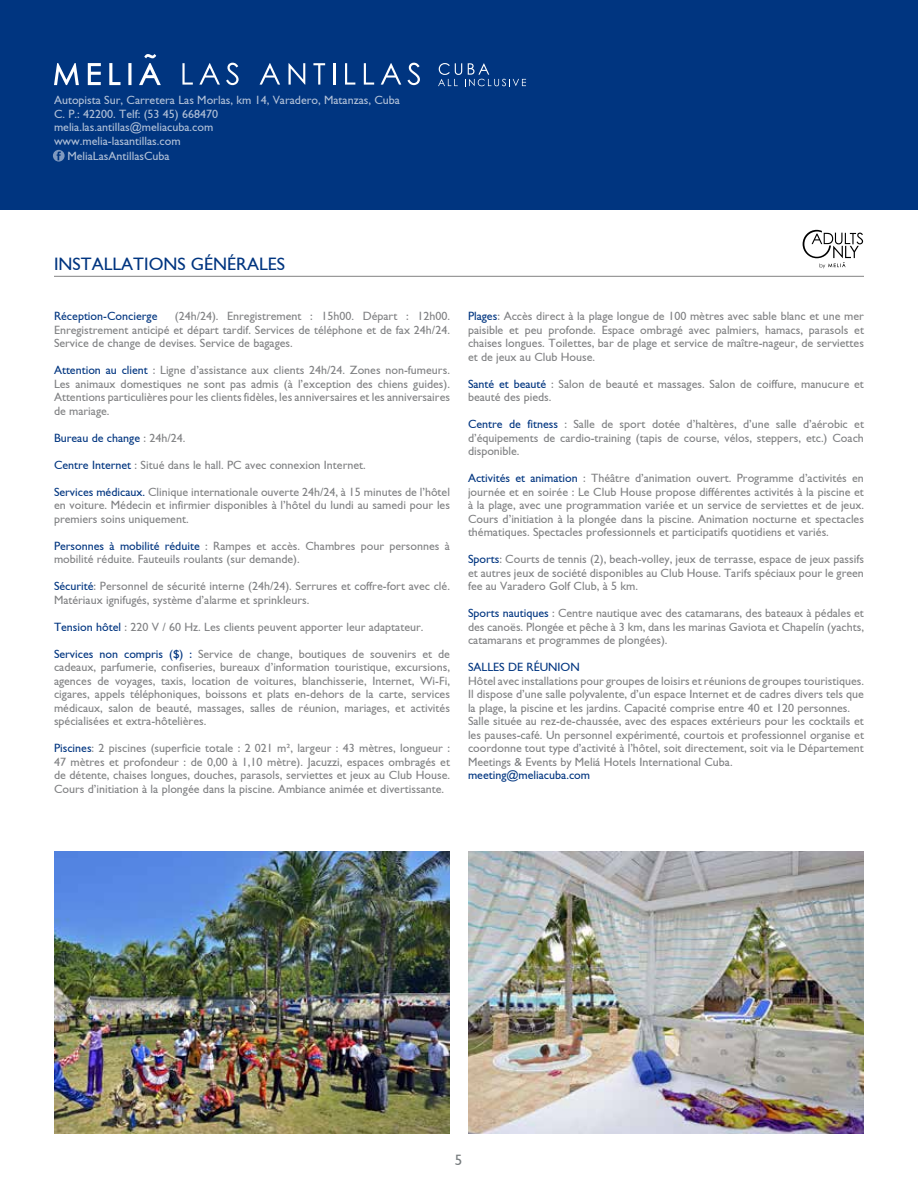
<style>
.page{position:relative;width:918px;height:1188px;background:#fff}
.page>*{position:absolute;margin:0;border:0;box-sizing:border-box;transform-origin:0 0}
.t1{font:18px "Gill Sans";color:#003580}
.t2{font:15px "Gill Sans";color:#767b7d}
.t3{font:12px/13.5px "Gill Sans";color:#808183;text-align:justify}
.t4{font:12px/13.5px "Gill Sans";color:#fff}
.t5{font:12px "Gill Sans";color:#003580}
.s1{color:#003580}
.s2{color:#808183}
</style>
<div class="page">
<div style="left:0;top:0;width:918px;height:210px;background:#003580"></div>
<svg style="left:182px;top:63px;width:11px;height:22px"></svg>
<svg style="left:199px;top:63px;width:21px;height:22px"></svg>
<svg style="left:226px;top:63px;width:13px;height:22px"></svg>
<svg style="left:260px;top:63px;width:20px;height:22px"></svg>
<svg style="left:289px;top:63px;width:16px;height:22px"></svg>
<svg style="left:313px;top:63px;width:12px;height:22px"></svg>
<hr style="left:333px;top:63px;width:2px;height:22px;background:#fff">
<svg style="left:345px;top:63px;width:10px;height:22px"></svg>
<svg style="left:364px;top:63px;width:10px;height:22px"></svg>
<svg style="left:381px;top:63px;width:20px;height:22px"></svg>
<svg style="left:407px;top:63px;width:13px;height:22px"></svg>
<svg style="left:54px;top:54px;width:107px;height:31px"></svg>
<svg style="left:438px;top:63px;width:88px;height:23px"></svg>
<svg style="left:53px;top:150px;width:12px;height:12px"></svg>
<img style="left:54px;top:851px;width:396px;height:283px">
<img style="left:468px;top:851px;width:396px;height:283px">
<hr style="left:54px;top:276px;width:810px;height:1px;background:#000">
<svg style="left:803px;top:230px;width:60px;height:38px"></svg>
<p class="t4" style="left:54px;top:93px;width:348px">Autopista Sur, Carretera Las Morlas, km 14, Varadero, Matanzas, Cuba C. P.: 42200. Telf: (53 45) 668470<br>melia.las.antillas@meliacuba.com<br>www.melia-lasantillas.com</p>
<p class="t4" style="left:67px;top:149px;width:104px">MeliaLasAntillasCuba</p>
<h1 class="t1" style="left:54px;top:254px;width:233px">INSTALLATIONS GÉNÉRALES</h1>
<p class="t3" style="left:54px;top:309px;width:397px;text-indent:121px">(24h/24). Enregistrement : 15h00. Départ : 12h00.<br>Enregistrement anticipé et départ tardif. Services de téléphone et de fax 24h/24.<br>Service de change de devises. Service de bagages.</p>
<p class="t3" style="left:54px;top:363px;width:398px"><span class="s1">Attention au client</span> : Ligne d’assistance aux clients 24h/24. Zones non-fumeurs.<br>Les animaux domestiques ne sont pas admis (à l’exception des chiens guides).<br>Attentions particulières pour les clients fidèles, les anniversaires et les anniversaires de mariage.</p>
<p class="t5" style="left:54px;top:431px;width:133px">Bureau de change <span class="s2">: 24h/24.</span></p>
<p class="t3" style="left:54px;top:458px;width:313px"><span class="s1">Centre Internet</span> : Situé dans le hall. PC avec connexion Internet.</p>
<p class="t3" style="left:54px;top:485px;width:398px"><span class="s1">Services médicaux.</span> Clinique internationale ouverte 24h/24, à 15 minutes de l’hôtel en voiture. Médecin et infirmier disponibles à l’hôtel du lundi au samedi pour les premiers soins uniquement.</p>
<p class="t3" style="left:54px;top:539px;width:398px"><span class="s1">Personnes à mobilité réduite</span> : Rampes et accès. Chambres pour personnes à mobilité réduite. Fauteuils roulants (sur demande).</p>
<p class="t3" style="left:54px;top:579px;width:397px"><span class="s1">Sécurité</span>: Personnel de sécurité interne (24h/24). Serrures et coffre-fort avec clé.<br>Matériaux ignifugés, système d’alarme et sprinkleurs.</p>
<p class="t3" style="left:54px;top:620px;width:371px"><span class="s1">Tension hôtel</span> : 220 V / 60 Hz. Les clients peuvent apporter leur adaptateur.</p>
<p class="t3" style="left:54px;top:647px;width:398px"><span class="s1">Services non compris ($) :</span> Service de change, boutiques de souvenirs et de cadeaux, parfumerie, confiseries, bureaux d’information touristique, excursions, agences de voyages, taxis, location de voitures, blanchisserie, Internet, Wi-Fi, cigares, appels téléphoniques, boissons et plats en-dehors de la carte, services médicaux, salon de beauté, massages, salles de réunion, mariages, et activités spécialisées et extra-hôtelières.</p>
<p class="t3" style="left:54px;top:741px;width:398px"><span class="s1">Piscines</span>: 2 piscines (superficie totale : 2 021 m², largeur : 43 mètres, longueur :<br>47 mètres et profondeur : de 0,00 à 1,10 mètre). Jacuzzi, espaces ombragés et de détente, chaises longues, douches, parasols, serviettes et jeux au Club House.<br>Cours d’initiation à la plongée dans la piscine. Ambiance animée et divertissante.</p>
<p class="t5" style="left:54px;top:309px;width:105px">Réception-Concierge</p>
<p class="t3" style="left:468px;top:309px;width:398px"><span class="s1">Plages</span>: Accès direct à la plage longue de 100 mètres avec sable blanc et une mer paisible et peu profonde. Espace ombragé avec palmiers, hamacs, parasols et chaises longues. Toilettes, bar de plage et service de maître-nageur, de serviettes et de jeux au Club House.</p>
<p class="t3" style="left:468px;top:377px;width:397px"><span class="s1">Santé et beauté</span> : Salon de beauté et massages. Salon de coiffure, manucure et beauté des pieds.</p>
<p class="t3" style="left:468px;top:417px;width:398px"><span class="s1">Centre de fitness</span> : Salle de sport dotée d’haltères, d’une salle d’aérobic et d’équipements de cardio-training (tapis de course, vélos, steppers, etc.) Coach disponible.</p>
<p class="t3" style="left:468px;top:471px;width:398px"><span class="s1">Activités et animation</span> : Théâtre d’animation ouvert. Programme d’activités en journée et en soirée : Le Club House propose différentes activités à la piscine et à la plage, avec une programmation variée et un service de serviettes et de jeux.<br>Cours d’initiation à la plongée dans la piscine. Animation nocturne et spectacles thématiques. Spectacles professionnels et participatifs quotidiens et variés.</p>
<p class="t3" style="left:468px;top:552px;width:398px"><span class="s1">Sports</span>: Courts de tennis (2), beach-volley, jeux de terrasse, espace de jeux passifs et autres jeux de société disponibles au Club House. Tarifs spéciaux pour le green fee au Varadero Golf Club, à 5 km.</p>
<p class="t3" style="left:468px;top:606px;width:397px"><span class="s1">Sports nautiques</span> : Centre nautique avec des catamarans, des bateaux à pédales et des canoës. Plongée et pêche à 3 km, dans les marinas Gaviota et Chapelín (yachts, catamarans et programmes de plongées).</p>
<p class="t5" style="left:468px;top:660px;width:113px">SALLES DE RÉUNION</p>
<p class="t3" style="left:468px;top:674px;width:398px;text-align:left">Hôtel avec installations pour groupes de loisirs et réunions de groupes touristiques.<br>Il dispose d’une salle polyvalente, d’un espace Internet et de cadres divers tels que la plage, la piscine et les jardins. Capacité comprise entre 40 et 120 personnes.<br>Salle située au rez-de-chaussée, avec des espaces extérieurs pour les cocktails et les pauses-café. Un personnel expérimenté, courtois et professionnel organise et coordonne tout type d’activité à l’hôtel, soit directement, soit via le Département Meetings &amp; Events by Meliá Hotels International Cuba.</p>
<p class="t5" style="left:468px;top:768px;width:124px">meeting@meliacuba.com</p>
<p class="t2" style="left:455px;top:1151px;width:9px">5</p>
</div>
